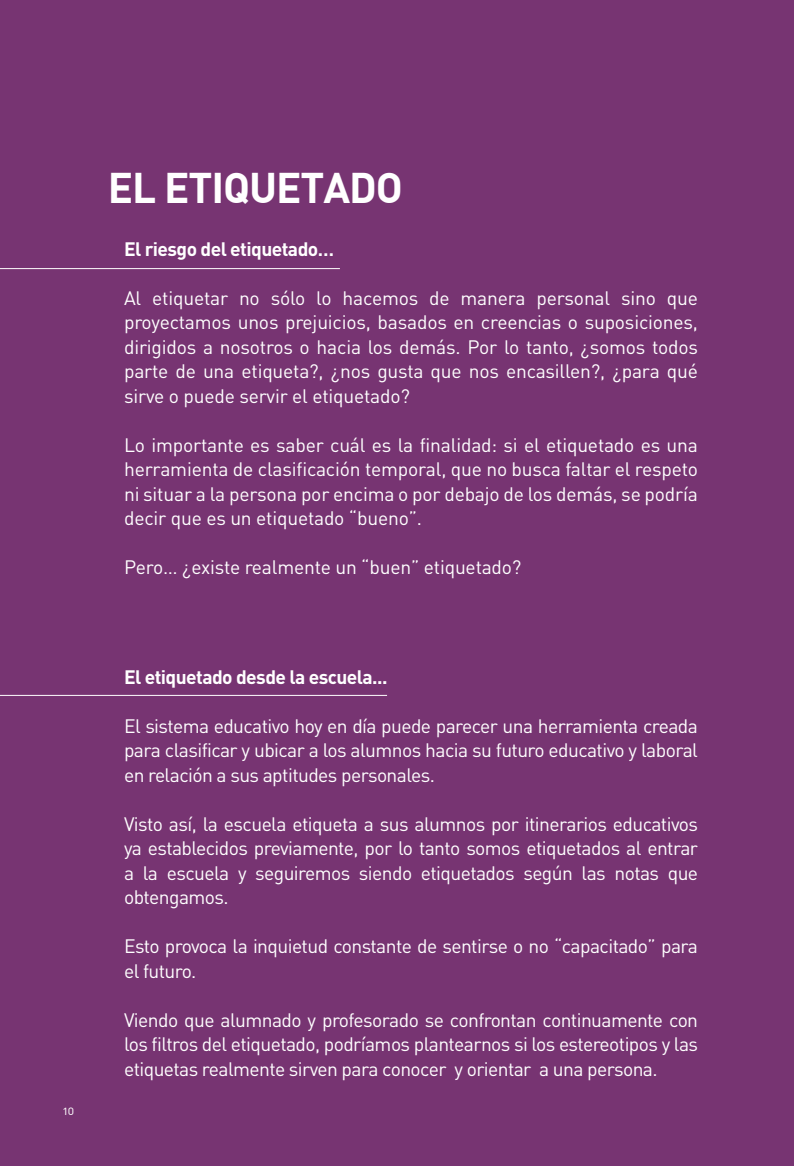
<style>
.page{position:relative;width:794px;height:1166px;background:#773472}
.page>*{position:absolute;margin:0;border:0;box-sizing:border-box;transform-origin:0 0}
.t1{font:700 42px "DIN Alternate";letter-spacing:-.025em;color:#fff}
.t2{font:19.25px/24.5px "DIN";letter-spacing:-.03em;color:#fff;text-align:justify}
.t3{font:700 19.25px "DIN";letter-spacing:-.03em;color:#fff}
.t4{font:19.25px "DIN";letter-spacing:-.01em;color:#fff}
.t5{font:12.25px "DIN Regular Alternate";color:#fff}
</style>
<div class="page">
<hr style="left:0;top:268px;width:340px;height:1px;background:#fff">
<hr style="left:0;top:695px;width:387px;height:1px;background:#fff">
<p class="t5" style="left:63px;top:1103px;width:12px">10</p>
<h1 class="t1" style="left:108px;top:160px;width:296px">EL ETIQUETADO</h1>
<p class="t3" style="left:124px;top:236px;width:211px">El riesgo del etiquetado…</p>
<p class="t2" style="left:124px;top:285px;width:575px">Al etiquetar no sólo lo hacemos de manera personal sino que proyectamos unos prejuicios, basados en creencias o suposiciones, dirigidos a nosotros o hacia los demás. Por lo tanto, ¿somos todos parte de una etiqueta?, ¿nos gusta que nos encasillen?, ¿para qué sirve o puede servir el etiquetado?</p>
<p class="t2" style="left:124px;top:432px;width:575px">Lo importante es saber cuál es la finalidad: si el etiquetado es una herramienta de clasificación temporal, que no busca faltar el respeto ni situar a la persona por encima o por debajo de los demás, se podría decir que es un etiquetado “bueno”.</p>
<p class="t4" style="left:124px;top:555px;width:399px">Pero… ¿existe realmente un “buen” etiquetado?</p>
<p class="t3" style="left:124px;top:664px;width:265px">El etiquetado desde la escuela...</p>
<p class="t2" style="left:124px;top:713px;width:575px">El sistema educativo hoy en día puede parecer una herramienta creada para clasificar y ubicar a los alumnos hacia su futuro educativo y laboral en relación a sus aptitudes personales.</p>
<p class="t2" style="left:124px;top:811px;width:575px">Visto así, la escuela etiqueta a sus alumnos por itinerarios educativos ya establecidos previamente, por lo tanto somos etiquetados al entrar a la escuela y seguiremos siendo etiquetados según las notas que obtengamos.</p>
<p class="t2" style="left:124px;top:933px;width:575px">Esto provoca la inquietud constante de sentirse o no “capacitado” para el futuro.</p>
<p class="t2" style="left:124px;top:1007px;width:575px">Viendo que alumnado y profesorado se confrontan continuamente con los filtros del etiquetado, podríamos plantearnos si los estereotipos y las etiquetas realmente sirven para conocer y orientar a una persona.</p>
</div>
